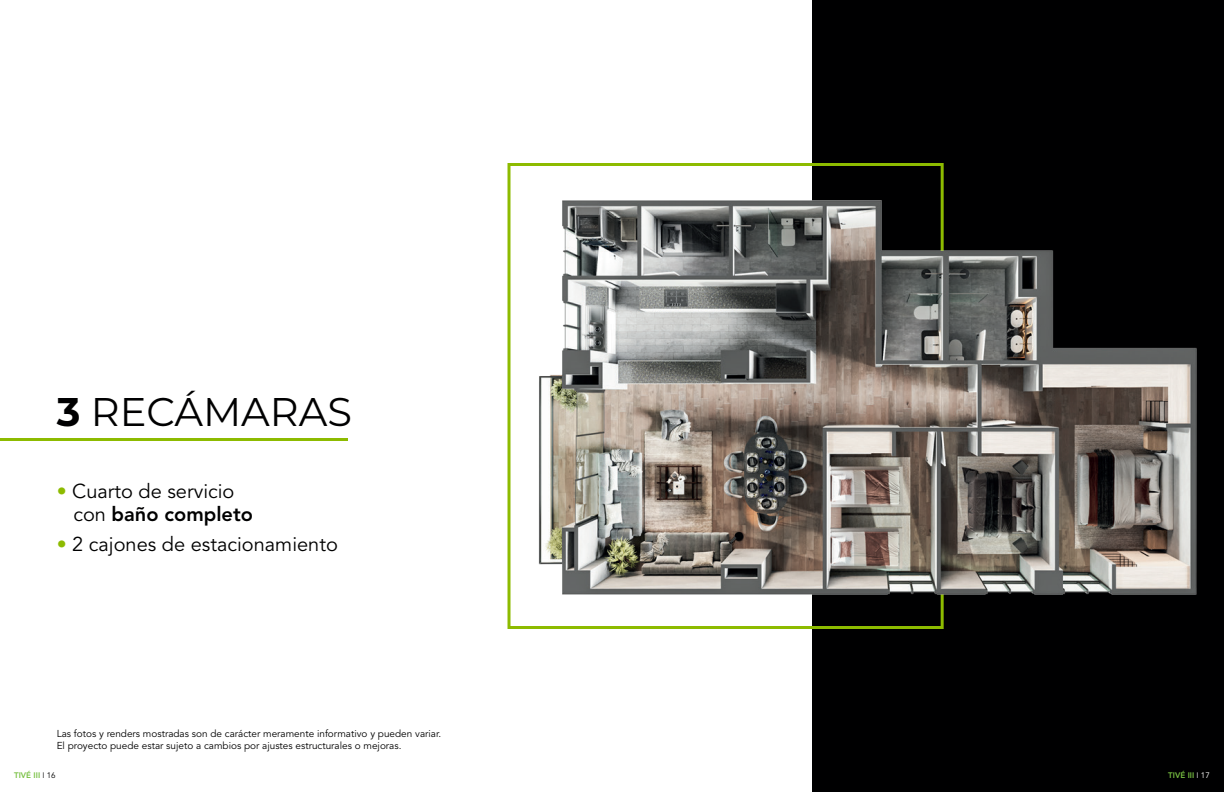
<style>
.page{position:relative;width:1224px;height:792px;background:#fff}
.page>*{position:absolute;margin:0;border:0;box-sizing:border-box;transform-origin:0 0}
.t1{font:40px "Montserrat";color:#000001}
.t2{font:20px/23px "Avenir LT Std";color:#000001}
.t3{font:10px/12px "Avenir LT Std";color:#000001}
.t4{font:800 8px "Avenir LT Std";color:#78c042}
.s1{font-weight:700}
.s2{color:#8dbb00}
.s3{font-weight:800}
.s4{font-weight:300;color:#000001}
.s5{font-weight:400;color:#000001}
.s6{font-weight:300;color:#fff}
.s7{font-weight:400;color:#fff}
</style>
<div class="page">
<div style="left:813px;top:0;width:411px;height:792px;background:#000001"></div>
<hr style="left:0;top:438px;width:347px;height:3px;background:#8dbb00">
<div style="left:508px;top:163px;width:436px;height:466px;border:3px solid #8dbb00"></div>
<img style="left:538px;top:181px;width:659px;height:431px">
<h1 class="t1" style="left:57px;top:384px;width:297px"><span class="s1">3</span> RECÁMARAS</h1>
<h2 class="t2" style="left:73px;top:480px;width:181px;text-indent:-17px"><span class="s2">•</span> Cuarto de servicio con <span class="s3">baño completo</span></h2>
<h2 class="t2" style="left:57px;top:533px;width:283px"><span class="s2">•</span> 2 cajones de estacionamiento</h2>
<p class="t3" style="left:57px;top:728px;width:386px">Las fotos y renders mostradas son de carácter meramente informativo y pueden variar.<br>El proyecto puede estar sujeto a cambios por ajustes estructurales o mejoras.</p>
<p class="t4" style="left:14px;top:770px;width:43px">TIVÉ III <span class="s4">I</span> <span class="s5">16</span></p>
<p class="t4" style="left:1168px;top:770px;width:43px">TIVÉ III <span class="s6">I</span> <span class="s7">17</span></p>
</div>
